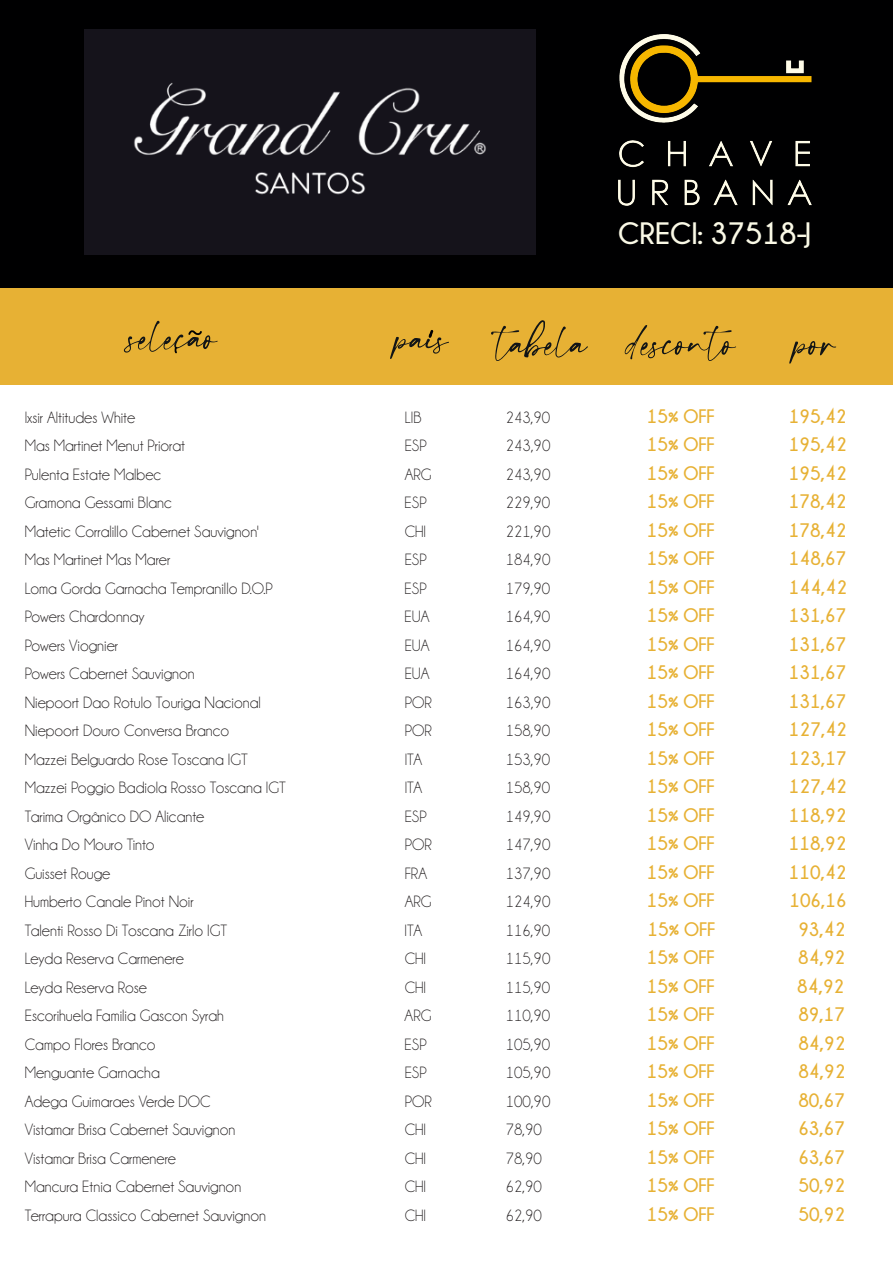
<style>
.page{position:relative;width:893px;height:1263px;background:#fff}
.page>*{position:absolute;margin:0;border:0;box-sizing:border-box;transform-origin:0 0}
.t1{font:60px "Theloved";color:#111416}
.t2{font:700 30.9px "Champagne&Limousines";color:#faf9e6}
.t3{font:700 19.5px "Champagne&Limousines";color:#e7b134}
.t4{font:16.5px "Champagne&Limousines";color:#231f20}
</style>
<div class="page">
<div style="left:0;top:288px;width:893px;height:97px;background:#e7b134"></div>
<div style="left:0;top:0;width:893px;height:288px;background:#000001"></div>
<div style="left:84px;top:29px;width:451px;height:226px;background:#15131b"></div>
<img style="left:618px;top:34px;width:193px;height:172px">
<svg style="left:174px;top:347px;width:3px;height:6px"></svg>
<svg style="left:188px;top:330px;width:14px;height:5px"></svg>
<svg style="left:428px;top:330px;width:5px;height:8px"></svg>
<h1 class="t1" style="left:128px;top:306px;width:90px">selecao</h1>
<h2 class="t2" style="left:618px;top:216px;width:195px">CRECI: 37518-J</h2>
<h1 class="t1" style="left:496px;top:312px;width:92px">tabela</h1>
<h1 class="t1" style="left:395px;top:307px;width:55px">pais</h1>
<h1 class="t1" style="left:626px;top:312px;width:110px">desconto</h1>
<h1 class="t1" style="left:794px;top:312px;width:43px">por</h1>
<p class="t4" style="left:25px;top:409px;width:112px">Ixsir Altitudes White</p>
<p class="t4" style="left:405px;top:409px;width:18px">LIB</p>
<p class="t4" style="left:506px;top:409px;width:46px">243,90</p>
<p class="t3" style="left:647px;top:405px;width:69px">15% OFF</p>
<p class="t3" style="left:789px;top:405px;width:59px">195,42</p>
<p class="t4" style="left:25px;top:437px;width:162px">Mas Martinet Menut Priorat</p>
<p class="t4" style="left:405px;top:437px;width:24px">ESP</p>
<p class="t4" style="left:506px;top:437px;width:46px">243,90</p>
<p class="t3" style="left:647px;top:434px;width:69px">15% OFF</p>
<p class="t3" style="left:789px;top:434px;width:59px">195,42</p>
<p class="t4" style="left:25px;top:466px;width:138px">Pulenta Estate Malbec</p>
<p class="t4" style="left:405px;top:466px;width:28px">ARG</p>
<p class="t4" style="left:506px;top:466px;width:46px">243,90</p>
<p class="t3" style="left:647px;top:462px;width:69px">15% OFF</p>
<p class="t3" style="left:789px;top:462px;width:59px">195,42</p>
<p class="t4" style="left:25px;top:494px;width:149px">Gramona Gessami Blanc</p>
<p class="t4" style="left:405px;top:494px;width:24px">ESP</p>
<p class="t4" style="left:506px;top:494px;width:46px">229,90</p>
<p class="t3" style="left:647px;top:491px;width:69px">15% OFF</p>
<p class="t3" style="left:789px;top:491px;width:59px">178,42</p>
<p class="t4" style="left:25px;top:523px;width:236px">Matetic Corralillo Cabernet Sauvignon'</p>
<p class="t4" style="left:405px;top:523px;width:23px">CHI</p>
<p class="t4" style="left:506px;top:523px;width:46px">221,90</p>
<p class="t3" style="left:647px;top:519px;width:69px">15% OFF</p>
<p class="t3" style="left:789px;top:519px;width:59px">178,42</p>
<p class="t4" style="left:25px;top:551px;width:147px">Mas Martinet Mas Marer</p>
<p class="t4" style="left:405px;top:551px;width:24px">ESP</p>
<p class="t4" style="left:506px;top:551px;width:46px">184,90</p>
<p class="t3" style="left:647px;top:548px;width:69px">15% OFF</p>
<p class="t3" style="left:789px;top:548px;width:59px">148,67</p>
<p class="t4" style="left:25px;top:580px;width:250px">Loma Gorda Garnacha Tempranillo D.O.P</p>
<p class="t4" style="left:405px;top:580px;width:24px">ESP</p>
<p class="t4" style="left:506px;top:580px;width:46px">179,90</p>
<p class="t3" style="left:647px;top:576px;width:69px">15% OFF</p>
<p class="t3" style="left:789px;top:576px;width:60px">144,42</p>
<p class="t4" style="left:25px;top:608px;width:122px">Powers Chardonnay</p>
<p class="t4" style="left:405px;top:608px;width:27px">EUA</p>
<p class="t4" style="left:506px;top:608px;width:46px">164,90</p>
<p class="t3" style="left:647px;top:605px;width:69px">15% OFF</p>
<p class="t3" style="left:789px;top:605px;width:59px">131,67</p>
<p class="t4" style="left:25px;top:637px;width:95px">Powers Viognier</p>
<p class="t4" style="left:405px;top:637px;width:27px">EUA</p>
<p class="t4" style="left:506px;top:637px;width:46px">164,90</p>
<p class="t3" style="left:647px;top:633px;width:69px">15% OFF</p>
<p class="t3" style="left:789px;top:633px;width:59px">131,67</p>
<p class="t4" style="left:25px;top:665px;width:172px">Powers Cabernet Sauvignon</p>
<p class="t4" style="left:405px;top:665px;width:27px">EUA</p>
<p class="t4" style="left:506px;top:665px;width:46px">164,90</p>
<p class="t3" style="left:647px;top:662px;width:69px">15% OFF</p>
<p class="t3" style="left:789px;top:662px;width:59px">131,67</p>
<p class="t4" style="left:25px;top:694px;width:238px">Niepoort Dao Rotulo Touriga Nacional</p>
<p class="t4" style="left:405px;top:694px;width:29px">POR</p>
<p class="t4" style="left:506px;top:694px;width:46px">163,90</p>
<p class="t3" style="left:647px;top:690px;width:69px">15% OFF</p>
<p class="t3" style="left:789px;top:690px;width:59px">131,67</p>
<p class="t4" style="left:25px;top:722px;width:206px">Niepoort Douro Conversa Branco</p>
<p class="t4" style="left:405px;top:722px;width:29px">POR</p>
<p class="t4" style="left:506px;top:722px;width:46px">158,90</p>
<p class="t3" style="left:647px;top:719px;width:69px">15% OFF</p>
<p class="t3" style="left:789px;top:719px;width:60px">127,42</p>
<p class="t4" style="left:25px;top:751px;width:225px">Mazzei Belguardo Rose Toscana IGT</p>
<p class="t4" style="left:405px;top:751px;width:19px">ITA</p>
<p class="t4" style="left:506px;top:751px;width:46px">153,90</p>
<p class="t3" style="left:647px;top:747px;width:69px">15% OFF</p>
<p class="t3" style="left:789px;top:747px;width:59px">123,17</p>
<p class="t4" style="left:25px;top:779px;width:263px">Mazzei Poggio Badiola Rosso Toscana IGT</p>
<p class="t4" style="left:405px;top:779px;width:19px">ITA</p>
<p class="t4" style="left:506px;top:779px;width:46px">158,90</p>
<p class="t3" style="left:647px;top:776px;width:69px">15% OFF</p>
<p class="t3" style="left:789px;top:776px;width:60px">127,42</p>
<p class="t4" style="left:25px;top:808px;width:181px">Tarima Orgânico DO Alicante</p>
<p class="t4" style="left:405px;top:808px;width:24px">ESP</p>
<p class="t4" style="left:506px;top:808px;width:46px">149,90</p>
<p class="t3" style="left:647px;top:804px;width:69px">15% OFF</p>
<p class="t3" style="left:789px;top:804px;width:59px">118,92</p>
<p class="t4" style="left:25px;top:836px;width:132px">Vinha Do Mouro Tinto</p>
<p class="t4" style="left:405px;top:836px;width:29px">POR</p>
<p class="t4" style="left:506px;top:836px;width:46px">147,90</p>
<p class="t3" style="left:647px;top:833px;width:69px">15% OFF</p>
<p class="t3" style="left:789px;top:833px;width:59px">118,92</p>
<p class="t4" style="left:25px;top:865px;width:87px">Guisset Rouge</p>
<p class="t4" style="left:405px;top:865px;width:24px">FRA</p>
<p class="t4" style="left:506px;top:865px;width:46px">137,90</p>
<p class="t3" style="left:647px;top:861px;width:69px">15% OFF</p>
<p class="t3" style="left:789px;top:861px;width:59px">110,42</p>
<p class="t4" style="left:25px;top:893px;width:170px">Humberto Canale Pinot Noir</p>
<p class="t4" style="left:405px;top:893px;width:28px">ARG</p>
<p class="t4" style="left:506px;top:893px;width:46px">124,90</p>
<p class="t3" style="left:647px;top:890px;width:69px">15% OFF</p>
<p class="t3" style="left:789px;top:890px;width:59px">106,16</p>
<p class="t4" style="left:25px;top:922px;width:204px">Talenti Rosso Di Toscana Zirlo IGT</p>
<p class="t4" style="left:405px;top:922px;width:19px">ITA</p>
<p class="t4" style="left:506px;top:922px;width:46px">116,90</p>
<p class="t3" style="left:648px;top:918px;width:69px">15% OFF</p>
<p class="t3" style="left:798px;top:918px;width:49px">93,42</p>
<p class="t4" style="left:25px;top:950px;width:161px">Leyda Reserva Carmenere</p>
<p class="t4" style="left:405px;top:950px;width:23px">CHI</p>
<p class="t4" style="left:506px;top:950px;width:46px">115,90</p>
<p class="t3" style="left:647px;top:947px;width:69px">15% OFF</p>
<p class="t3" style="left:798px;top:946px;width:49px">84,92</p>
<p class="t4" style="left:25px;top:979px;width:124px">Leyda Reserva Rose</p>
<p class="t4" style="left:405px;top:979px;width:23px">CHI</p>
<p class="t4" style="left:506px;top:979px;width:46px">115,90</p>
<p class="t3" style="left:647px;top:975px;width:69px">15% OFF</p>
<p class="t3" style="left:797px;top:975px;width:49px">84,92</p>
<p class="t4" style="left:25px;top:1007px;width:201px">Escorihuela Familia Gascon Syrah</p>
<p class="t4" style="left:405px;top:1007px;width:28px">ARG</p>
<p class="t4" style="left:506px;top:1007px;width:46px">110,90</p>
<p class="t3" style="left:647px;top:1004px;width:69px">15% OFF</p>
<p class="t3" style="left:798px;top:1004px;width:48px">89,17</p>
<p class="t4" style="left:25px;top:1036px;width:132px">Campo Flores Branco</p>
<p class="t4" style="left:405px;top:1036px;width:24px">ESP</p>
<p class="t4" style="left:506px;top:1036px;width:46px">105,90</p>
<p class="t3" style="left:647px;top:1032px;width:69px">15% OFF</p>
<p class="t3" style="left:798px;top:1032px;width:49px">84,92</p>
<p class="t4" style="left:25px;top:1064px;width:137px">Menguante Garnacha</p>
<p class="t4" style="left:405px;top:1064px;width:24px">ESP</p>
<p class="t4" style="left:506px;top:1064px;width:46px">105,90</p>
<p class="t3" style="left:647px;top:1061px;width:69px">15% OFF</p>
<p class="t3" style="left:798px;top:1061px;width:49px">84,92</p>
<p class="t4" style="left:25px;top:1093px;width:188px">Adega Guimaraes Verde DOC</p>
<p class="t4" style="left:405px;top:1093px;width:29px">POR</p>
<p class="t4" style="left:506px;top:1093px;width:46px">100,90</p>
<p class="t3" style="left:647px;top:1089px;width:69px">15% OFF</p>
<p class="t3" style="left:798px;top:1089px;width:48px">80,67</p>
<p class="t4" style="left:25px;top:1121px;width:212px">Vistamar Brisa Cabernet Sauvignon</p>
<p class="t4" style="left:405px;top:1121px;width:23px">CHI</p>
<p class="t4" style="left:506px;top:1121px;width:38px">78,90</p>
<p class="t3" style="left:647px;top:1118px;width:69px">15% OFF</p>
<p class="t3" style="left:798px;top:1118px;width:48px">63,67</p>
<p class="t4" style="left:25px;top:1150px;width:153px">Vistamar Brisa Carmenere</p>
<p class="t4" style="left:405px;top:1150px;width:23px">CHI</p>
<p class="t4" style="left:506px;top:1150px;width:38px">78,90</p>
<p class="t3" style="left:647px;top:1146px;width:69px">15% OFF</p>
<p class="t3" style="left:798px;top:1146px;width:48px">63,67</p>
<p class="t4" style="left:25px;top:1178px;width:218px">Mancura Etnia Cabernet Sauvignon</p>
<p class="t4" style="left:405px;top:1178px;width:23px">CHI</p>
<p class="t4" style="left:506px;top:1178px;width:38px">62,90</p>
<p class="t3" style="left:647px;top:1175px;width:69px">15% OFF</p>
<p class="t3" style="left:798px;top:1175px;width:48px">50,92</p>
<p class="t4" style="left:25px;top:1207px;width:243px">Terrapura Classico Cabernet Sauvignon</p>
<p class="t4" style="left:405px;top:1207px;width:23px">CHI</p>
<p class="t4" style="left:506px;top:1207px;width:38px">62,90</p>
<p class="t3" style="left:647px;top:1203px;width:69px">15% OFF</p>
<p class="t3" style="left:798px;top:1203px;width:48px">50,92</p>
</div>
